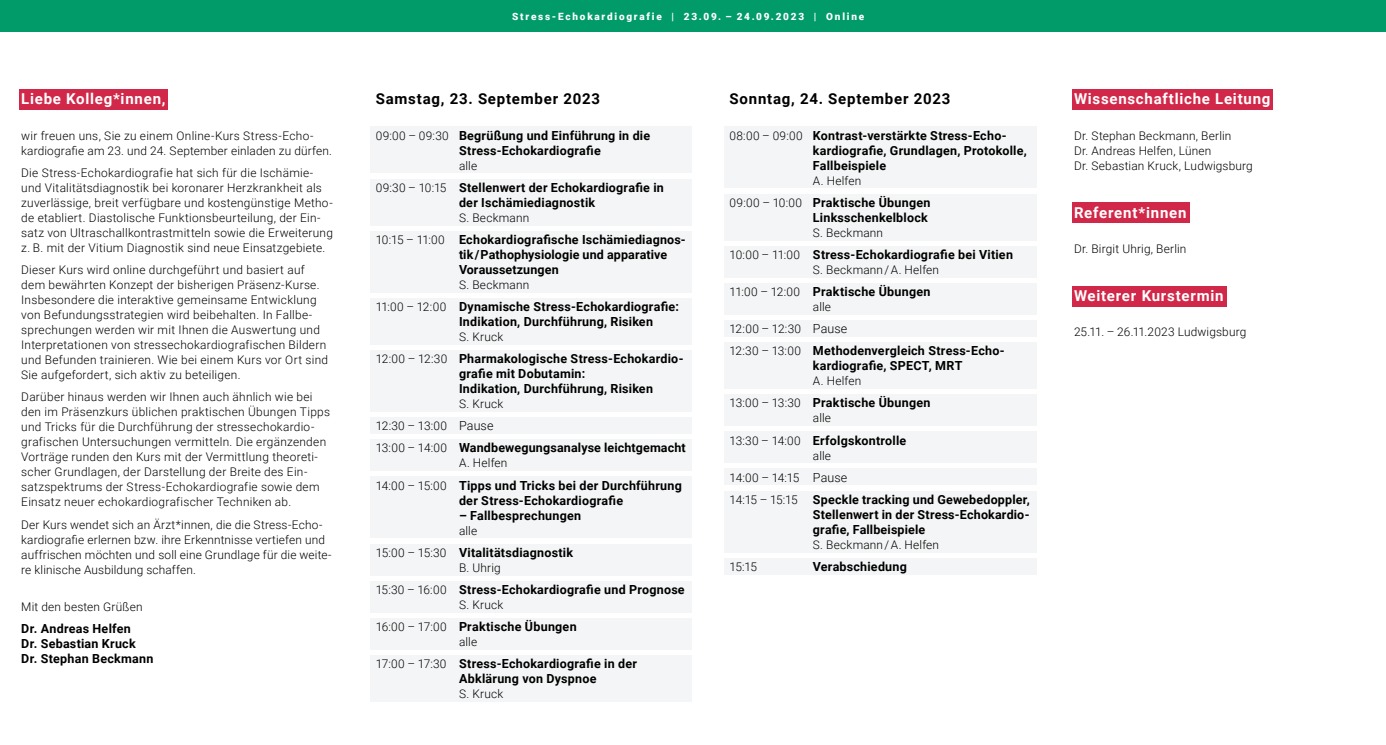
<style>
.page{position:relative;width:1386px;height:745px;background:#fff}
.page>*{position:absolute;margin:0;border:0;box-sizing:border-box;transform-origin:0 0}
.t1{font:700 15px "Roboto";letter-spacing:.05em;color:#fff}
.t2{font:700 15px "Roboto";letter-spacing:.05em;color:#000}
.t3{font:700 12.5px/15px "Roboto";letter-spacing:.02em;color:#000}
.t4{font:300 11.88px/15px "Roboto";letter-spacing:.02em;color:#000}
.t5{font:900 10px "Roboto";letter-spacing:.175em;color:#fff}
.s1{font-weight:300;font-size:11.88px}
.s2{font-size:12.5px}
</style>
<div class="page">
<div style="left:370px;top:126px;width:322px;height:47px;background:#f4f5f6"></div>
<div style="left:370px;top:179px;width:322px;height:46px;background:#f4f5f6"></div>
<div style="left:370px;top:231px;width:322px;height:61px;background:#f4f5f6"></div>
<div style="left:370px;top:298px;width:322px;height:46px;background:#f4f5f6"></div>
<div style="left:370px;top:350px;width:322px;height:61px;background:#f4f5f6"></div>
<div style="left:370px;top:417px;width:322px;height:16px;background:#f4f5f6"></div>
<div style="left:370px;top:439px;width:322px;height:31px;background:#f4f5f6"></div>
<div style="left:370px;top:476px;width:322px;height:62px;background:#f4f5f6"></div>
<div style="left:370px;top:543px;width:322px;height:32px;background:#f4f5f6"></div>
<div style="left:370px;top:580px;width:322px;height:32px;background:#f4f5f6"></div>
<div style="left:370px;top:617px;width:322px;height:32px;background:#f4f5f6"></div>
<div style="left:370px;top:654px;width:322px;height:47px;background:#f4f5f6"></div>
<div style="left:724px;top:126px;width:312px;height:62px;background:#f4f5f6"></div>
<div style="left:724px;top:194px;width:312px;height:46px;background:#f4f5f6"></div>
<div style="left:724px;top:246px;width:312px;height:31px;background:#f4f5f6"></div>
<div style="left:724px;top:283px;width:312px;height:31px;background:#f4f5f6"></div>
<div style="left:724px;top:320px;width:312px;height:16px;background:#f4f5f6"></div>
<div style="left:724px;top:342px;width:312px;height:46px;background:#f4f5f6"></div>
<div style="left:724px;top:394px;width:312px;height:31px;background:#f4f5f6"></div>
<div style="left:724px;top:431px;width:312px;height:32px;background:#f4f5f6"></div>
<div style="left:724px;top:468px;width:312px;height:17px;background:#f4f5f6"></div>
<div style="left:724px;top:490px;width:312px;height:62px;background:#f4f5f6"></div>
<div style="left:724px;top:557px;width:312px;height:17px;background:#f4f5f6"></div>
<div style="left:19px;top:89px;width:149px;height:21px;background:#d12849"></div>
<div style="left:0;top:0;width:1385px;height:32px;background:#009b69"></div>
<div style="left:1072px;top:89px;width:201px;height:21px;background:#d12849"></div>
<div style="left:1072px;top:202px;width:117px;height:21px;background:#d12849"></div>
<div style="left:1072px;top:286px;width:154px;height:20px;background:#d12849"></div>
<p class="t1" style="left:21px;top:88px;width:146px">Liebe Kolleg*innen,</p>
<p class="t4" style="left:21px;top:127px;width:312px">wir freuen uns, Sie zu einem Online-Kurs Stress-Echo&shy;kardiografie am 23. und 24. September einladen zu dürfen.</p>
<p class="t4" style="left:21px;top:165px;width:313px">Die Stress-Echokardiografie hat sich für die Ischämie&shy;und Vitalitätsdiagnostik bei koronarer Herzkrankheit als zuverlässige, breit verfügbare und kostengünstige Metho&shy;de etabliert. Diastolische Funktionsbeurteilung, der Ein&shy;satz von Ultraschallkontrastmitteln sowie die Erweiterung z. B. mit der Vitium Diagnostik sind neue Einsatzgebiete.</p>
<p class="t4" style="left:21px;top:262px;width:308px">Dieser Kurs wird online durchgeführt und basiert auf dem bewährten Konzept der bisherigen Präsenz-Kurse.<br>Insbesondere die interaktive gemeinsame Entwicklung von Befundungsstrategien wird beibehalten. In Fallbe&shy;sprechungen werden wir mit Ihnen die Auswertung und Interpretationen von stressechokardiografischen Bildern und Befunden trainieren. Wie bei einem Kurs vor Ort sind Sie aufgefordert, sich aktiv zu beteiligen.</p>
<p class="t4" style="left:21px;top:389px;width:310px">Darüber hinaus werden wir Ihnen auch ähnlich wie bei den im Präsenzkurs üblichen praktischen Übungen Tipps und Tricks für die Durchführung der stressechokardio&shy;grafischen Untersuchungen vermitteln. Die ergänzenden Vorträge runden den Kurs mit der Vermittlung theoreti&shy;scher Grundlagen, der Darstellung der Breite des Ein&shy;satzspektrums der Stress-Echokardiografie sowie dem Einsatz neuer echokardiografischer Techniken ab.</p>
<p class="t4" style="left:21px;top:516px;width:312px">Der Kurs wendet sich an Ärzt*innen, die die Stress-Echo&shy;kardiografie erlernen bzw. ihre Erkenntnisse vertiefen und auffrischen möchten und soll eine Grundlage für die weite&shy;re klinische Ausbildung schaffen.</p>
<p class="t4" style="left:21px;top:598px;width:123px">Mit den besten Grüßen</p>
<p class="t3" style="left:21px;top:620px;width:134px">Dr. Andreas Helfen<br>Dr. Sebastian Kruck<br>Dr. Stephan Beckmann</p>
<p class="t5" style="left:512px;top:9px;width:353px">Stress-Echokardiografie | 23.09. – 24.09.2023 | Online</p>
<p class="t2" style="left:376px;top:88px;width:226px">Samstag, 23. September 2023</p>
<p class="t3" style="left:459px;top:127px;width:193px;text-indent:-83px"><span class="s1">09:00 – 09:30</span> Begrüßung und Einführung in die<br>Stress-Echokardiografie</p>
<p class="t4" style="left:459px;top:157px;width:20px">alle</p>
<p class="t3" style="left:459px;top:179px;width:206px;text-indent:-83px"><span class="s1">09:30 – 10:15</span> Stellenwert der Echokardiografie in der Ischämiediagnostik</p>
<p class="t4" style="left:459px;top:209px;width:72px">S. Beckmann</p>
<p class="t3" style="left:459px;top:231px;width:227px;text-indent:-83px"><span class="s1">10:15 – 11:00</span> Echokardiografische Ischämiediagnos&shy;tik / Pathophysiologie und apparative<br>Voraussetzungen</p>
<p class="t4" style="left:459px;top:276px;width:72px">S. Beckmann</p>
<p class="t3" style="left:459px;top:298px;width:221px;text-indent:-83px"><span class="s1">11:00 – 12:00</span> Dynamische Stress-Echokardiografie:<br>Indikation, Durchführung, Risiken</p>
<p class="t4" style="left:459px;top:328px;width:46px">S. Kruck</p>
<p class="t3" style="left:459px;top:350px;width:225px;text-indent:-83px"><span class="s1">12:00 – 12:30</span> Pharmakologische Stress-Echokardio&shy;grafie mit Dobutamin:<br>Indikation, Durchführung, Risiken</p>
<p class="t4" style="left:376px;top:392px;width:129px;line-height:22.1px;text-indent:83px">S. Kruck<br>12:30 – 13:00 <span class="s2">Pause</span></p>
<p class="t3" style="left:376px;top:440px;width:311px"><span class="s1">13:00 – 14:00</span> Wandbewegungsanalyse leichtgemacht</p>
<p class="t4" style="left:459px;top:455px;width:50px">A. Helfen</p>
<p class="t3" style="left:459px;top:477px;width:224px;text-indent:-83px"><span class="s1">14:00 – 15:00</span> Tipps und Tricks bei der Durchführung der Stress-Echokardiografie</p>
<p class="t3" style="left:459px;top:507px;width:124px">– Fallbesprechungen</p>
<p class="t4" style="left:459px;top:522px;width:20px">alle</p>
<p class="t3" style="left:376px;top:544px;width:199px"><span class="s1">15:00 – 15:30</span> Vitalitätsdiagnostik</p>
<p class="t4" style="left:459px;top:559px;width:43px">B. Uhrig</p>
<p class="t3" style="left:376px;top:581px;width:310px"><span class="s1">15:30 – 16:00</span> Stress-Echokardiografie und Prognose</p>
<p class="t4" style="left:459px;top:596px;width:46px">S. Kruck</p>
<p class="t3" style="left:376px;top:618px;width:202px"><span class="s1">16:00 – 17:00</span> Praktische Übungen</p>
<p class="t4" style="left:459px;top:633px;width:20px">alle</p>
<p class="t3" style="left:459px;top:655px;width:179px;text-indent:-83px"><span class="s1">17:00 – 17:30</span> Stress-Echokardiografie in der<br>Abklärung von Dyspnoe</p>
<p class="t4" style="left:459px;top:685px;width:46px">S. Kruck</p>
<p class="t2" style="left:729px;top:88px;width:222px">Sonntag, 24. September 2023</p>
<p class="t3" style="left:813px;top:127px;width:215px;text-indent:-83px"><span class="s1">08:00 – 09:00</span> Kontrast-verstärkte Stress-Echo&shy;kardiografie, Grundlagen, Protokolle,<br>Fallbeispiele</p>
<p class="t4" style="left:813px;top:172px;width:50px">A. Helfen</p>
<p class="t3" style="left:729px;top:194px;width:202px;text-align:right"><span class="s1">09:00 – 10:00</span> Praktische Übungen<br>Linksschenkelblock</p>
<p class="t4" style="left:813px;top:224px;width:72px">S. Beckmann</p>
<p class="t3" style="left:729px;top:246px;width:285px"><span class="s1">10:00 – 11:00</span> Stress-Echokardiografie bei Vitien</p>
<p class="t4" style="left:813px;top:261px;width:128px">S. Beckmann / A. Helfen</p>
<p class="t3" style="left:729px;top:283px;width:202px"><span class="s1">11:00 – 12:00</span> Praktische Übungen</p>
<p class="t4" style="left:729px;top:295px;width:119px;line-height:22.1px;text-indent:83px">alle<br>12:00 – 12:30 <span class="s2">Pause</span></p>
<p class="t3" style="left:813px;top:342px;width:192px;text-indent:-83px"><span class="s1">12:30 – 13:00</span> Methodenvergleich Stress-Echo&shy;kardiografie, SPECT, MRT</p>
<p class="t4" style="left:813px;top:373px;width:50px">A. Helfen</p>
<p class="t3" style="left:729px;top:395px;width:202px"><span class="s1">13:00 – 13:30</span> Praktische Übungen</p>
<p class="t4" style="left:813px;top:410px;width:20px">alle</p>
<p class="t3" style="left:729px;top:432px;width:178px"><span class="s1">13:30 – 14:00</span> Erfolgskontrolle</p>
<p class="t4" style="left:729px;top:443px;width:119px;line-height:22.1px;text-indent:83px">alle<br>14:00 – 14:15 <span class="s2">Pause</span></p>
<p class="t3" style="left:813px;top:491px;width:218px;text-align:justify;text-indent:-83px"><span class="s1">14:15 – 15:15</span> Speckle tracking und Gewebedoppler, Stellenwert in der Stress-Echokardio&shy;grafie, Fallbeispiele</p>
<p class="t4" style="left:813px;top:536px;width:128px">S. Beckmann / A. Helfen</p>
<p class="t4" style="left:729px;top:558px;width:29px">15:15</p>
<p class="t3" style="left:813px;top:558px;width:96px">Verabschiedung</p>
<p class="t1" style="left:1074px;top:88px;width:198px">Wissenschaftliche Leitung</p>
<p class="t4" style="left:1074px;top:127px;width:180px">Dr. Stephan Beckmann, Berlin<br>Dr. Andreas Helfen, Lünen<br>Dr. Sebastian Kruck, Ludwigsburg</p>
<p class="t1" style="left:1074px;top:201px;width:114px">Referent*innen</p>
<p class="t4" style="left:1074px;top:240px;width:114px">Dr. Birgit Uhrig, Berlin</p>
<p class="t1" style="left:1074px;top:284px;width:151px">Weiterer Kurstermin</p>
<p class="t4" style="left:1074px;top:323px;width:174px">25.11. – 26.11.2023 Ludwigsburg</p>
</div>
